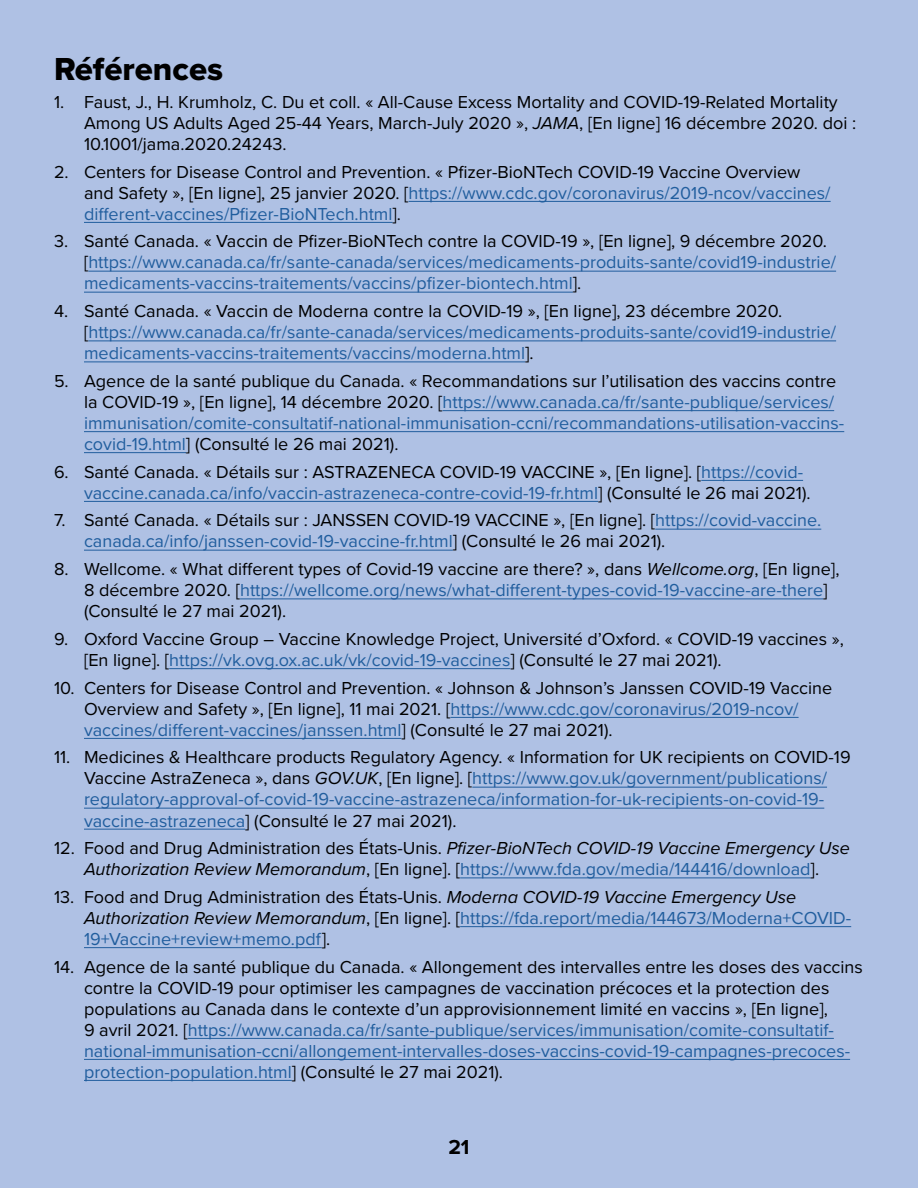
<style>
.page{position:relative;width:918px;height:1188px;background:#afc1e4}
.page>*{position:absolute;margin:0;border:0;box-sizing:border-box;transform-origin:0 0}
.t1{font:33px "Proxima Nova Extrabld";color:#000}
.t2{font:700 21px "Proxima Nova";color:#000}
.t3{font:18px/21px "Proxima Nova";color:#000}
.t4{font:18px/21px "Proxima Nova";color:#215e9e}
.t5{font:italic 18px/21px "Proxima Nova";color:#000;text-align:center}
.s1{font-style:italic}
.s2{color:#215e9e}
.s3{color:#000}
.s4{font-style:italic;color:#000}
.s5{font-style:normal}
.s6{font-style:normal;color:#215e9e}
</style>
<div class="page">
<hr style="left:409px;top:201px;width:422px;height:1px;background:#215e9e">
<hr style="left:84px;top:222px;width:309px;height:1px;background:#215e9e">
<hr style="left:88px;top:271px;width:748px;height:1px;background:#215e9e">
<hr style="left:84px;top:292px;width:489px;height:1px;background:#215e9e">
<hr style="left:88px;top:340px;width:748px;height:1px;background:#215e9e">
<hr style="left:84px;top:361px;width:441px;height:1px;background:#215e9e">
<hr style="left:443px;top:410px;width:391px;height:1px;background:#215e9e">
<hr style="left:84px;top:431px;width:760px;height:1px;background:#215e9e">
<hr style="left:84px;top:452px;width:102px;height:1px;background:#215e9e">
<hr style="left:701px;top:480px;width:102px;height:1px;background:#215e9e">
<hr style="left:84px;top:501px;width:514px;height:1px;background:#215e9e">
<hr style="left:655px;top:529px;width:166px;height:1px;background:#215e9e">
<hr style="left:84px;top:550px;width:369px;height:1px;background:#215e9e">
<hr style="left:240px;top:598px;width:583px;height:1px;background:#215e9e">
<hr style="left:169px;top:668px;width:341px;height:1px;background:#215e9e">
<hr style="left:450px;top:717px;width:349px;height:1px;background:#215e9e">
<hr style="left:84px;top:738px;width:317px;height:1px;background:#215e9e">
<hr style="left:472px;top:787px;width:355px;height:1px;background:#215e9e">
<hr style="left:84px;top:808px;width:740px;height:1px;background:#215e9e">
<hr style="left:84px;top:829px;width:161px;height:1px;background:#215e9e">
<hr style="left:460px;top:877px;width:351px;height:1px;background:#215e9e">
<hr style="left:460px;top:926px;width:391px;height:1px;background:#215e9e">
<hr style="left:84px;top:947px;width:238px;height:1px;background:#215e9e">
<hr style="left:188px;top:1038px;width:646px;height:1px;background:#215e9e">
<hr style="left:84px;top:1059px;width:766px;height:1px;background:#215e9e">
<hr style="left:84px;top:1080px;width:208px;height:1px;background:#215e9e">
<h1 class="t1" style="left:54px;top:44px;width:171px">Références</h1>
<p class="t3" style="left:84px;top:91px;width:774px;text-indent:-30px">1. Faust, J., H. Krumholz, C. Du et coll. « All-Cause Excess Mortality and COVID-19-Related Mortality<br>Among US Adults Aged 25-44 Years, March-July 2020 », <span class="s1">JAMA</span>, [En ligne] 16 décembre 2020. doi :<br>10.1001/jama.2020.24243.</p>
<p class="t3" style="left:84px;top:160px;width:748px;text-indent:-30px">2. Centers for Disease Control and Prevention. « Pfizer-BioNTech COVID-19 Vaccine Overview and Safety », [En ligne], 25 janvier 2020. [<span class="s2">https://www.cdc.gov/coronavirus/2019-ncov/vaccines/ different-vaccines/Pfizer-BioNTech.html</span>].</p>
<p class="t4" style="left:84px;top:230px;width:754px;text-indent:-30px"><span class="s3">3. Santé Canada. « Vaccin de Pfizer-BioNTech contre la COVID-19 », [En ligne], 9 décembre 2020. [</span>https://www.canada.ca/fr/sante-canada/services/medicaments-produits-sante/covid19-industrie/ medicaments-vaccins-traitements/vaccins/pfizer-biontech.html<span class="s3">].</span></p>
<p class="t4" style="left:84px;top:300px;width:754px;text-indent:-30px"><span class="s3">4. Santé Canada. « Vaccin de Moderna contre la COVID-19 », [En ligne], 23 décembre 2020. [</span>https://www.canada.ca/fr/sante-canada/services/medicaments-produits-sante/covid19-industrie/ medicaments-vaccins-traitements/vaccins/moderna.html<span class="s3">].</span></p>
<p class="t4" style="left:84px;top:370px;width:762px;text-indent:-30px"><span class="s3">5. Agence de la santé publique du Canada. « Recommandations sur l’utilisation des vaccins contre la COVID-19 », [En ligne], 14 décembre 2020. [</span>https://www.canada.ca/fr/sante-publique/services/ immunisation/comite-consultatif-national-immunisation-ccni/recommandations-utilisation-vaccins&shy;covid-19.html<span class="s3">] (Consulté le 26 mai 2021).</span></p>
<p class="t3" style="left:84px;top:460px;width:728px;text-indent:-30px">6. Santé Canada. « Détails sur : ASTRAZENECA COVID-19 VACCINE », [En ligne]. [<span class="s2">https://covid&shy;vaccine.canada.ca/info/vaccin-astrazeneca-contre-covid-19-fr.html</span>] (Consulté le 26 mai 2021).</p>
<p class="t3" style="left:84px;top:509px;width:739px;text-indent:-30px">7. Santé Canada. « Détails sur : JANSSEN COVID-19 VACCINE », [En ligne]. [<span class="s2">https://covid-vaccine. canada.ca/info/janssen-covid-19-vaccine-fr.html</span>] (Consulté le 26 mai 2021).</p>
<p class="t3" style="left:84px;top:558px;width:757px;text-indent:-30px">8. Wellcome. « What different types of Covid-19 vaccine are there? », dans <span class="s1">Wellcome.org</span>, [En ligne],<br>8 décembre 2020. [<span class="s2">https://wellcome.org/news/what-different-types-covid-19-vaccine-are-there</span>] (Consulté le 27 mai 2021).</p>
<p class="t3" style="left:84px;top:628px;width:761px;text-indent:-30px">9. Oxford Vaccine Group – Vaccine Knowledge Project, Université d’Oxford. « COVID-19 vaccines », [En ligne]. [<span class="s2">https://vk.ovg.ox.ac.uk/vk/covid-19-vaccines</span>] (Consulté le 27 mai 2021).</p>
<p class="t3" style="left:84px;top:676px;width:750px;text-indent:-30px">10. Centers for Disease Control and Prevention. « Johnson &amp; Johnson’s Janssen COVID-19 Vaccine<br>Overview and Safety », [En ligne], 11 mai 2021. [<span class="s2">https://www.cdc.gov/coronavirus/2019-ncov/ vaccines/different-vaccines/janssen.html</span>] (Consulté le 27 mai 2021).</p>
<p class="t4" style="left:84px;top:746px;width:768px;text-indent:-30px"><span class="s3">11. Medicines &amp; Healthcare products Regulatory Agency. « Information for UK recipients on COVID-19<br>Vaccine AstraZeneca », dans</span> <span class="s4">GOV.UK</span><span class="s3">, [En ligne]. [</span>https://www.gov.uk/government/publications/ regulatory-approval-of-covid-19-vaccine-astrazeneca/information-for-uk-recipients-on-covid-19- vaccine-astrazeneca<span class="s3">] (Consulté le 27 mai 2021).</span></p>
<p class="t5" style="left:54px;top:837px;width:798px"><span class="s5">12. Food and Drug Administration des États-Unis.</span> Pfizer-BioNTech COVID-19 Vaccine Emergency Use<br>Authorization Review Memorandum<span class="s5">, [En ligne]. [</span><span class="s6">https://www.fda.gov/media/144416/download</span><span class="s5">].</span></p>
<p class="t4" style="left:84px;top:886px;width:769px;text-indent:-30px"><span class="s3">13. Food and Drug Administration des États-Unis.</span> <span class="s4">Moderna COVID-19 Vaccine Emergency Use<br>Authorization Review Memorandum</span><span class="s3">, [En ligne]. [</span>https://fda.report/media/144673/Moderna+COVID-<br>19+Vaccine+review+memo.pdf<span class="s3">].</span></p>
<p class="t3" style="left:84px;top:956px;width:780px;text-indent:-30px">14. Agence de la santé publique du Canada. « Allongement des intervalles entre les doses des vaccins contre la COVID-19 pour optimiser les campagnes de vaccination précoces et la protection des populations au Canada dans le contexte d’un approvisionnement limité en vaccins », [En ligne],<br>9 avril 2021. [<span class="s2">https://www.canada.ca/fr/sante-publique/services/immunisation/comite-consultatif&shy;national-immunisation-ccni/allongement-intervalles-doses-vaccins-covid-19-campagnes-precoces&shy;protection-population.html</span>] (Consulté le 27 mai 2021).</p>
<p class="t2" style="left:448px;top:1132px;width:23px">21</p>
</div>
